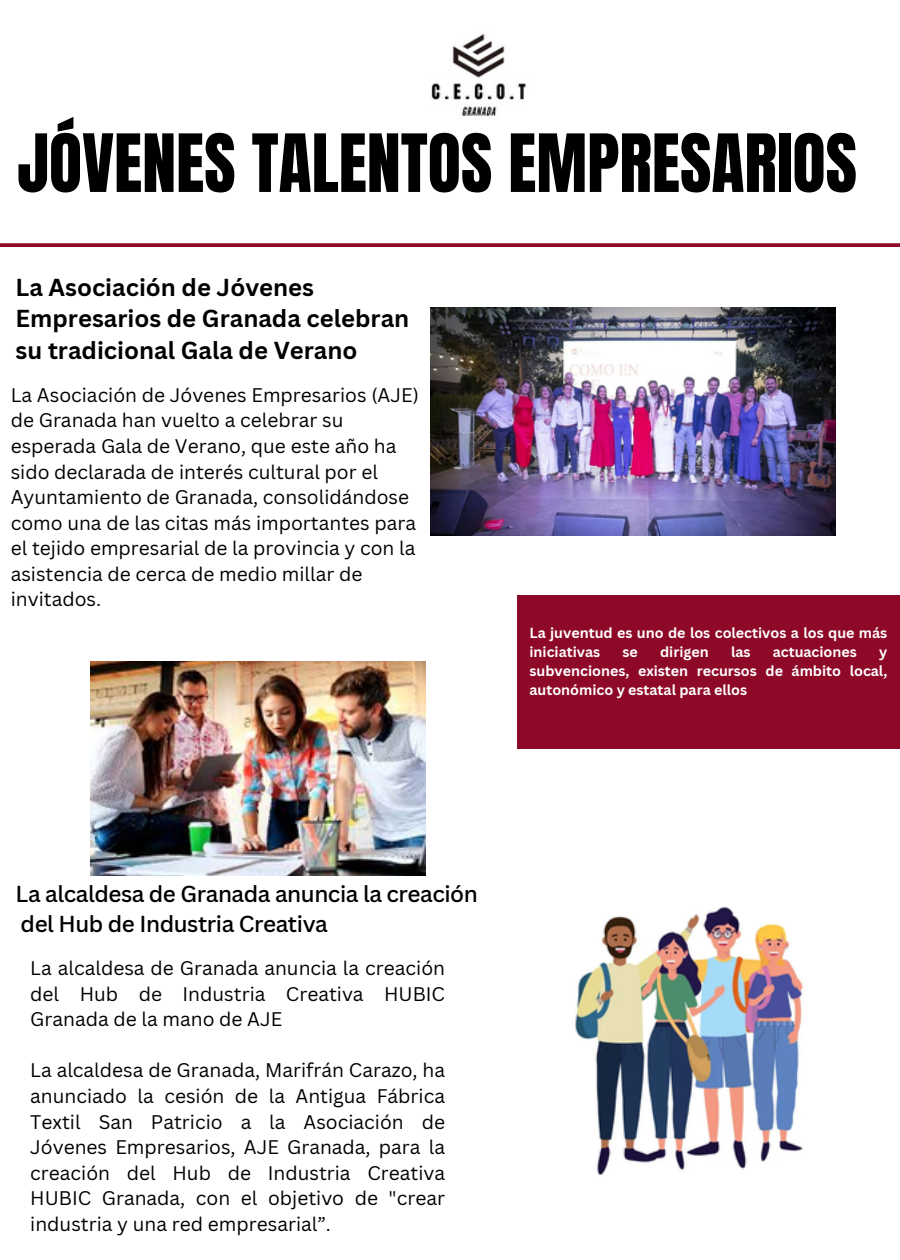
<style>
.page{position:relative;width:900px;height:1260px;background:#fff}
.page>*{position:absolute;margin:0;border:0;box-sizing:border-box;transform-origin:0 0}
.t1{font:68.25px "Anton";color:#000}
.t2{font:700 24px/32px "Canva Sans";color:#000}
.t3{font:500 22.5px/30px "Canva Sans";letter-spacing:-.02em;color:#000}
.t4{font:19.25px/25.5px "Canva Sans";color:#000;text-align:justify}
.t5{font:700 14.25px/19px "Canva Sans";color:#fff}
</style>
<div class="page">
<svg style="left:0;top:243px;width:900px;height:4px;fill:#8e0928"></svg>
<img style="left:431px;top:33px;width:96px;height:83px">
<div style="left:517px;top:595px;width:383px;height:154px;background:#8e0928"></div>
<img style="left:90px;top:662px;width:336px;height:214px">
<img style="left:430px;top:307px;width:405px;height:229px">
<img style="left:575px;top:906px;width:228px;height:270px">
<h1 class="t1" style="left:17px;top:114px;width:841px">JÓVENES TALENTOS EMPRESARIOS</h1>
<p class="t2" style="left:16px;top:270px;width:395px">La Asociación de Jóvenes<br>Empresarios de Granada celebran su tradicional Gala de Verano</p>
<p class="t4" style="left:11px;top:382px;width:410px;text-align:left">La Asociación de Jóvenes Empresarios (AJE) de Granada han vuelto a celebrar su esperada Gala de Verano, que este año ha sido declarada de interés cultural por el Ayuntamiento de Granada, consolidándose como una de las citas más importantes para el tejido empresarial de la provincia y con la asistencia de cerca de medio millar de invitados.</p>
<h3 class="t5" style="left:530px;top:623px;width:359px">La juventud es uno de los colectivos a los que más iniciativas</h3>
<h3 class="t5" style="left:623px;top:642px;width:17px">se</h3>
<h3 class="t5" style="left:660px;top:642px;width:50px">dirigen</h3>
<h3 class="t5" style="left:731px;top:642px;width:21px">las</h3>
<h3 class="t5" style="left:773px;top:642px;width:86px">actuaciones</h3>
<h3 class="t5" style="left:530px;top:642px;width:359px;text-align:justify;text-indent:350px">y subvenciones, existen recursos de ámbito local, autonómico y estatal para ellos</h3>
<h2 class="t3" style="left:16px;top:878px;width:464px">La alcaldesa de Granada anuncia la creación del Hub de Industria Creativa</h2>
<h3 class="t4" style="left:30px;top:955px;width:416px">La alcaldesa de Granada anuncia la creación del Hub de Industria Creativa HUBIC Granada de la mano de AJE</h3>
<p class="t4" style="left:30px;top:1057px;width:416px">La alcaldesa de Granada, Marifrán Carazo, ha anunciado la cesión de la Antigua Fábrica Textil San Patricio a la Asociación de Jóvenes Empresarios, AJE Granada, para la creación del Hub de Industria Creativa HUBIC Granada, con el objetivo de "crear industria y una red empresarial”.</p>
</div>
